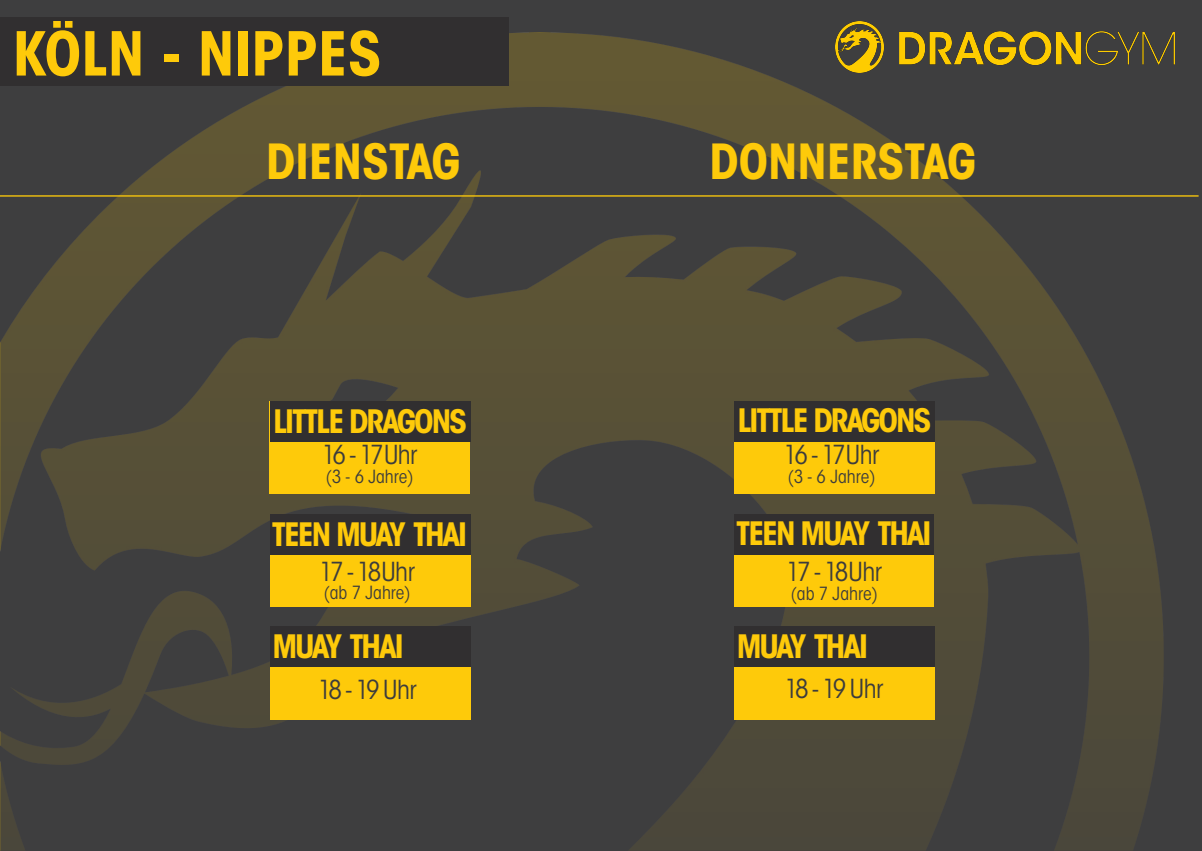
<style>
.page{position:relative;width:1202px;height:851px;background:#fff}
.page>*{position:absolute;margin:0;border:0;box-sizing:border-box;transform-origin:0 0}
.t1{font:700 condensed 60px "ITC Avant Garde Std";color:#feca0a}
.t2{font:700 condensed 48px "ITC Avant Garde Std";color:#feca0a}
.t3{font:700 condensed 32px "ITC Avant Garde Std";letter-spacing:-.065em;color:#feca0a}
.t4{font:condensed 26px "ITC Avant Garde Std";letter-spacing:-.02em;color:#3c3c3d}
.t5{font:condensed 18px "ITC Avant Garde Std";color:#3c3c3d}
</style>
<div class="page">
<div style="left:0;top:0;width:1202px;height:850px;background:#3e3e3f"></div>
<img style="left:0;top:32px;width:1163px;height:819px">
<img style="left:836px;top:21px;width:338px;height:52px">
<div style="left:0;top:17px;width:509px;height:69px;background:#312f30"></div>
<hr style="left:0;top:195px;width:1199px;height:2px;background:#feca0a">
<div style="left:734px;top:627px;width:200px;height:92px;background:#feca0a"></div>
<div style="left:734px;top:626px;width:201px;height:40px;background:#312f30"></div>
<div style="left:734px;top:514px;width:200px;height:93px;background:#feca0a"></div>
<div style="left:734px;top:514px;width:200px;height:40px;background:#312f30"></div>
<div style="left:734px;top:401px;width:200px;height:93px;background:#feca0a"></div>
<div style="left:734px;top:401px;width:200px;height:40px;background:#312f30"></div>
<div style="left:270px;top:627px;width:200px;height:92px;background:#feca0a"></div>
<div style="left:270px;top:626px;width:201px;height:40px;background:#312f30"></div>
<div style="left:270px;top:514px;width:200px;height:93px;background:#feca0a"></div>
<div style="left:270px;top:514px;width:200px;height:40px;background:#312f30"></div>
<div style="left:270px;top:401px;width:200px;height:93px;background:#feca0a"></div>
<div style="left:270px;top:401px;width:200px;height:40px;background:#312f30"></div>
<h1 class="t1" style="left:13px;top:31px;width:370px">KÖLN - NIPPES</h1>
<h2 class="t2" style="left:266px;top:144px;width:196px">DIENSTAG</h2>
<h2 class="t2" style="left:710px;top:144px;width:268px">DONNERSTAG</h2>
<p class="t3" style="left:273px;top:409px;width:195px">LITTLE DRAGONS</p>
<p class="t4" style="left:322px;top:445px;width:97px">16 - 17Uhr</p>
<p class="t5" style="left:326px;top:469px;width:89px">(3 - 6 Jahre)</p>
<p class="t3" style="left:737px;top:409px;width:195px">LITTLE DRAGONS</p>
<p class="t4" style="left:784px;top:445px;width:97px">16 - 17Uhr</p>
<p class="t5" style="left:788px;top:469px;width:89px">(3 - 6 Jahre)</p>
<p class="t3" style="left:272px;top:522px;width:197px">TEEN MUAY THAI</p>
<p class="t3" style="left:736px;top:521px;width:197px">TEEN MUAY THAI</p>
<p class="t4" style="left:320px;top:561px;width:97px">17 - 18Uhr</p>
<p class="t5" style="left:324px;top:586px;width:88px">(ab 7 Jahre)</p>
<p class="t4" style="left:787px;top:562px;width:97px">17 - 18Uhr</p>
<p class="t5" style="left:791px;top:586px;width:88px">(ab 7 Jahre)</p>
<p class="t3" style="left:272px;top:634px;width:133px">MUAY THAI</p>
<p class="t3" style="left:737px;top:634px;width:133px">MUAY THAI</p>
<p class="t4" style="left:318px;top:679px;width:100px">18 - 19Uhr</p>
<p class="t4" style="left:785px;top:679px;width:100px">18 - 19Uhr</p>
</div>
